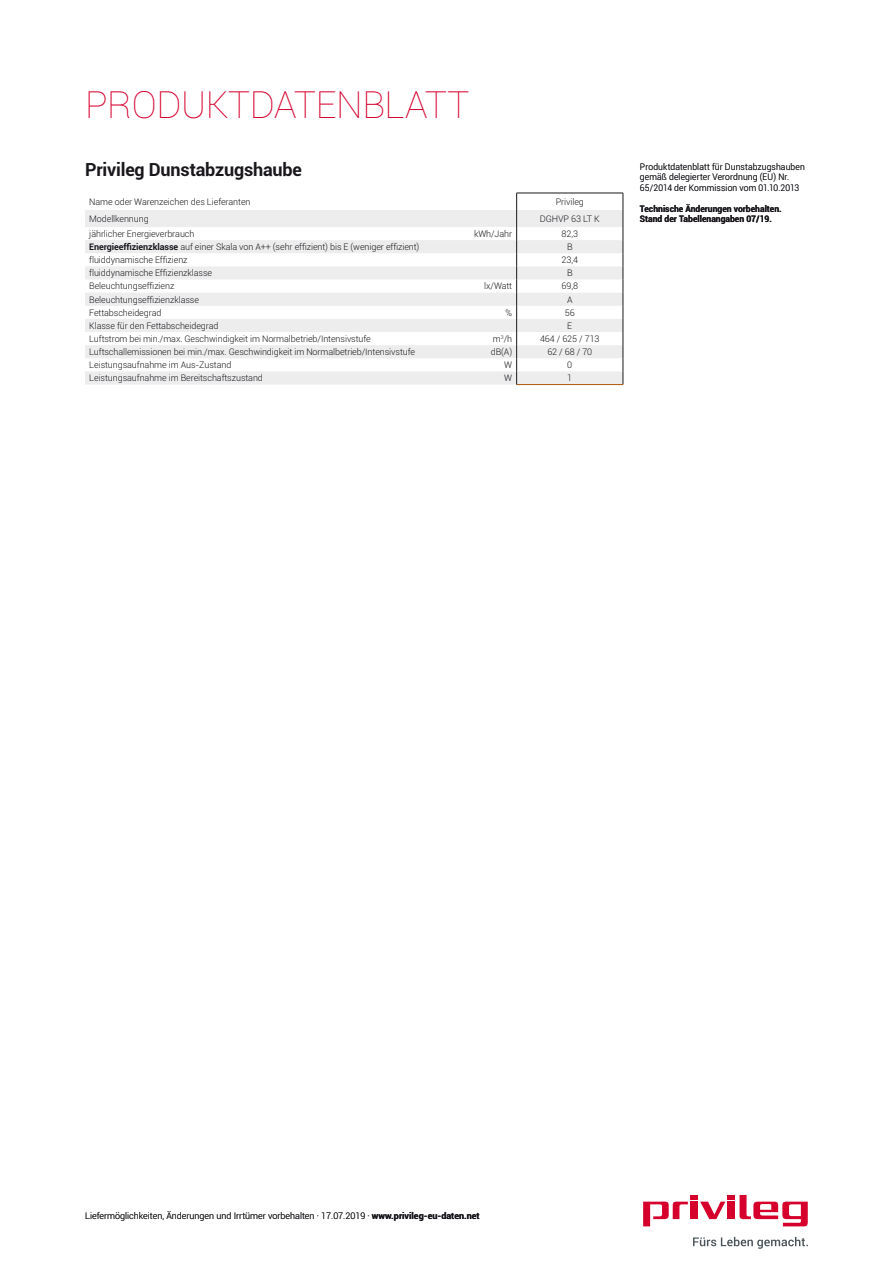
<style>
.page{position:relative;width:893px;height:1263px;background:#fff}
.page>*{position:absolute;margin:0;border:0;box-sizing:border-box;transform-origin:0 0}
.t1{font:100 37.5px "Roboto";letter-spacing:-.01em;color:#d6002d}
.t2{font:700 18px "Roboto";letter-spacing:-.01em;color:#1a171c}
.t3{font:300 9px "Roboto";letter-spacing:-.01em;color:#1a171c}
.t4{font:300 9px/10.5px "Roboto";letter-spacing:.015em;color:#1a171c;scale:.95 1}
.t5{font:700 9px/10.5px "Roboto";color:#1a171c;scale:.95 1}
.s1{font-weight:700}
</style>
<div class="page">
<svg style="left:643px;top:1195px;width:165px;height:31px"></svg>
<div style="left:728px;top:1201px;width:7px;height:18px;background:#d6002d"></div>
<div style="left:691px;top:1201px;width:7px;height:18px;background:#d6002d"></div>
<svg style="left:693px;top:1237px;width:115px;height:12px"></svg>
<svg style="left:85px;top:210px;width:538px;height:175px;fill:#ededee"></svg>
<hr style="left:516px;top:384px;width:107px;height:1px;background:#ad570c">
<svg style="left:516px;top:194px;width:1px;height:190px"></svg>
<hr style="left:516px;top:193px;width:107px;height:1px;background:#1a171c">
<svg style="left:623px;top:193px;width:1px;height:191px"></svg>
<h1 class="t1" style="left:85px;top:83px;width:386px">PRODUKTDATENBLATT</h1>
<h2 class="t2" style="left:85px;top:163px;width:218px">Privileg Dunstabzugshaube</h2>
<p class="t3" style="left:89px;top:198px;width:163px">Name oder Warenzeichen des Lieferanten</p>
<p class="t3" style="left:556px;top:198px;width:30px">Privileg</p>
<p class="t3" style="left:89px;top:215px;width:61px">Modellkennung</p>
<p class="t3" style="left:540px;top:215px;width:61px">DGHVP 63 LT K</p>
<p class="t3" style="left:89px;top:228px;width:107px">jährlicher Energieverbrauch</p>
<p class="t3" style="left:474px;top:228px;width:40px">kWh/Jahr</p>
<p class="t3" style="left:562px;top:230px;width:18px">82,3</p>
<p class="t3" style="left:89px;top:241px;width:332px"><span class="s1">Energieeffizienzklasse</span> auf einer Skala von A++ (sehr effizient) bis E (weniger effizient)</p>
<p class="t3" style="left:567px;top:243px;width:7px">B</p>
<p class="t3" style="left:89px;top:254px;width:100px">fluiddynamische Effizienz</p>
<p class="t3" style="left:562px;top:256px;width:18px">23,4</p>
<p class="t3" style="left:89px;top:267px;width:124px">fluiddynamische Effizienzklasse</p>
<p class="t3" style="left:567px;top:269px;width:7px">B</p>
<p class="t3" style="left:89px;top:280px;width:87px">Beleuchtungseffizienz</p>
<p class="t3" style="left:484px;top:280px;width:29px">lx/Watt</p>
<p class="t3" style="left:562px;top:282px;width:18px">69,8</p>
<p class="t3" style="left:89px;top:293px;width:111px">Beleuchtungseffizienzklasse</p>
<p class="t3" style="left:567px;top:295px;width:7px">A</p>
<p class="t3" style="left:89px;top:306px;width:74px">Fettabscheidegrad</p>
<p class="t3" style="left:506px;top:306px;width:8px">%</p>
<p class="t3" style="left:565px;top:309px;width:11px">56</p>
<p class="t3" style="left:89px;top:322px;width:131px">Klasse für den Fettabscheidegrad</p>
<p class="t3" style="left:567px;top:322px;width:6px">E</p>
<p class="t3" style="left:89px;top:333px;width:283px">Luftstrom bei min./max. Geschwindigkeit im Normalbetrieb/Intensivstufe</p>
<p class="t3" style="left:493px;top:333px;width:21px">m<sup>3</sup>/h</p>
<p class="t3" style="left:540px;top:335px;width:61px">464 / 625 / 713</p>
<p class="t3" style="left:89px;top:346px;width:327px">Luftschallemissionen bei min./max. Geschwindigkeit im Normalbetrieb/Intensivstufe</p>
<p class="t3" style="left:491px;top:346px;width:23px">dB(A)</p>
<p class="t3" style="left:547px;top:348px;width:46px">62 / 68 / 70</p>
<p class="t3" style="left:89px;top:359px;width:144px">Leistungsaufnahme im Aus-Zustand</p>
<p class="t3" style="left:504px;top:359px;width:9px">W</p>
<p class="t3" style="left:567px;top:361px;width:6px">0</p>
<p class="t3" style="left:89px;top:372px;width:175px">Leistungsaufnahme im Bereitschaftszustand</p>
<p class="t3" style="left:504px;top:372px;width:9px">W</p>
<p class="t3" style="left:567px;top:374px;width:6px">1</p>
<p class="t4" style="left:640px;top:162px;width:175px">Produktdatenblatt für Dunstabzugshauben gemäß delegierter Verordnung (EU) Nr.<br>65/2014 der Kommission vom 01.10.2013</p>
<p class="t5" style="left:640px;top:204px;width:151px">Technische Änderungen vorbehalten.<br>Stand der Tabellenangaben 07/19.</p>
<p class="t3" style="left:85px;top:1212px;width:396px">Liefermöglichkeiten, Änderungen und Irrtümer vorbehalten · 17.07.2019 · <span class="s1">www.privileg-eu-daten.net</span></p>
</div>
